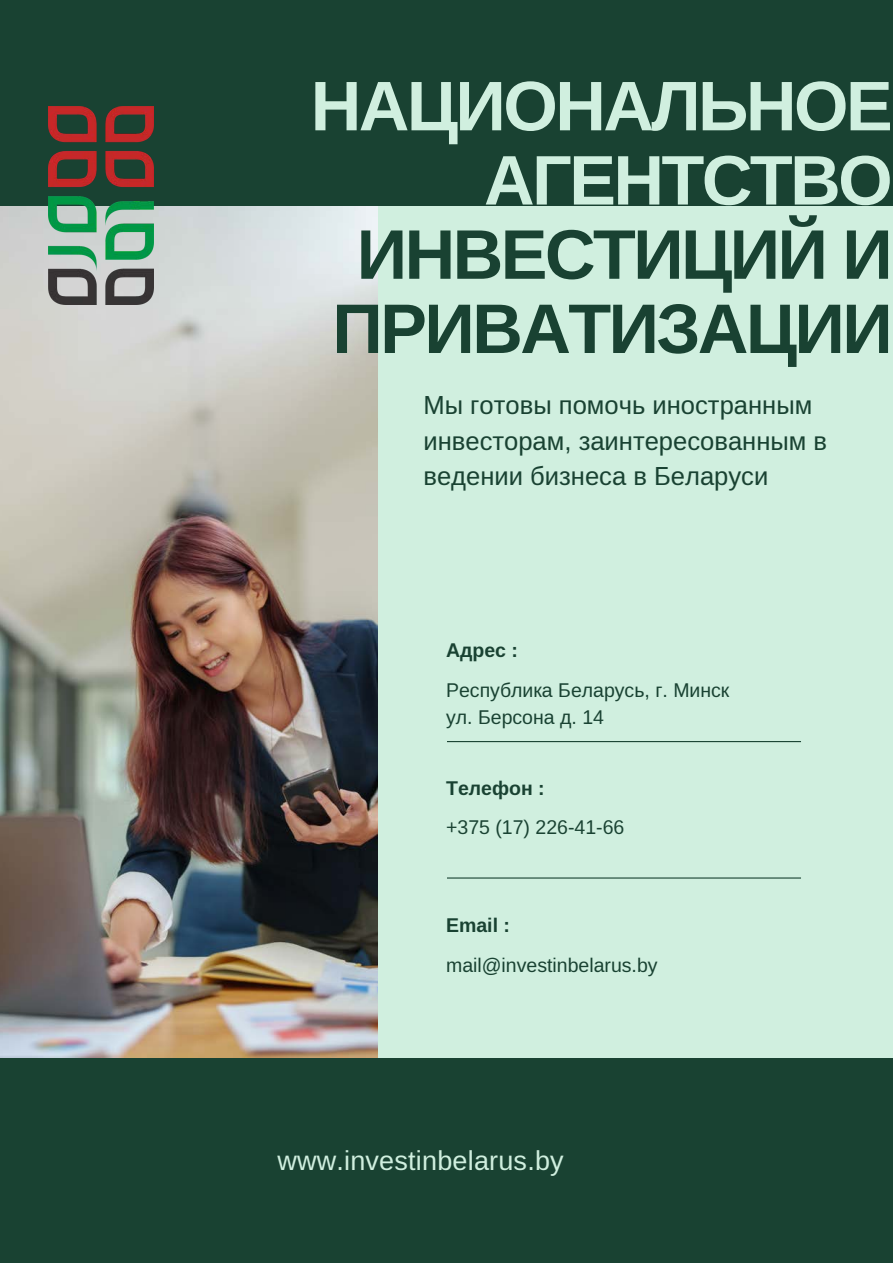
<style>
.page{position:relative;width:893px;height:1264px;background:#fff}
.page>*{position:absolute;margin:0;border:0;box-sizing:border-box;transform-origin:0 0}
.t1{font:700 70.2px/74.2px "Libra Sans";letter-spacing:-.035em;color:#194232;text-align:right}
.t2{font:27px "Libra Sans";letter-spacing:.01em;color:#d0efdf}
.t3{font:25.5px/35.4px "Libra Sans";color:#194232}
.t4{font:19.5px "Libra Sans";color:#194232}
.t5{font:700 19.5px "Libra Sans";color:#194232}
.s1{color:#d0efdf}
</style>
<div class="page">
<div style="left:0;top:0;width:892px;height:1262px;background:#d0efdf"></div>
<div style="left:0;top:1058px;width:892px;height:204px;background:#194232"></div>
<img style="left:0;top:205px;width:378px;height:852px">
<div style="left:0;top:0;width:892px;height:205px;background:#194232"></div>
<hr style="left:447px;top:741px;width:354px;height:1px;background:#194232">
<hr style="left:447px;top:877px;width:354px;height:1px;background:#194232">
<img style="left:49px;top:106px;width:104px;height:198px">
<p class="t1" style="left:310px;top:69px;width:583px"><span class="s1">НАЦИОНАЛЬНОЕ<br>АГЕНТСТВО<br></span>ИНВЕСТИЦИЙ И<br>ПРИВАТИЗАЦИИ</p>
<p class="t3" style="left:423px;top:387px;width:405px">Мы готовы помочь иностранным инвесторам, заинтересованным в ведении бизнеса в Беларуси</p>
<p class="t5" style="left:446px;top:639px;width:73px">Адрес :</p>
<p class="t4" style="left:446px;top:679px;width:285px">Республика Беларусь, г. Минск</p>
<p class="t4" style="left:446px;top:706px;width:159px">ул. Берсона д. 14</p>
<p class="t5" style="left:446px;top:777px;width:100px">Телефон :</p>
<p class="t4" style="left:446px;top:816px;width:180px">+375 (17) 226-41-66</p>
<p class="t5" style="left:446px;top:914px;width:65px">Email :</p>
<p class="t4" style="left:446px;top:954px;width:213px">mail@investinbelarus.by</p>
<p class="t2" style="left:277px;top:1145px;width:288px">www.investinbelarus.by</p>
</div>
